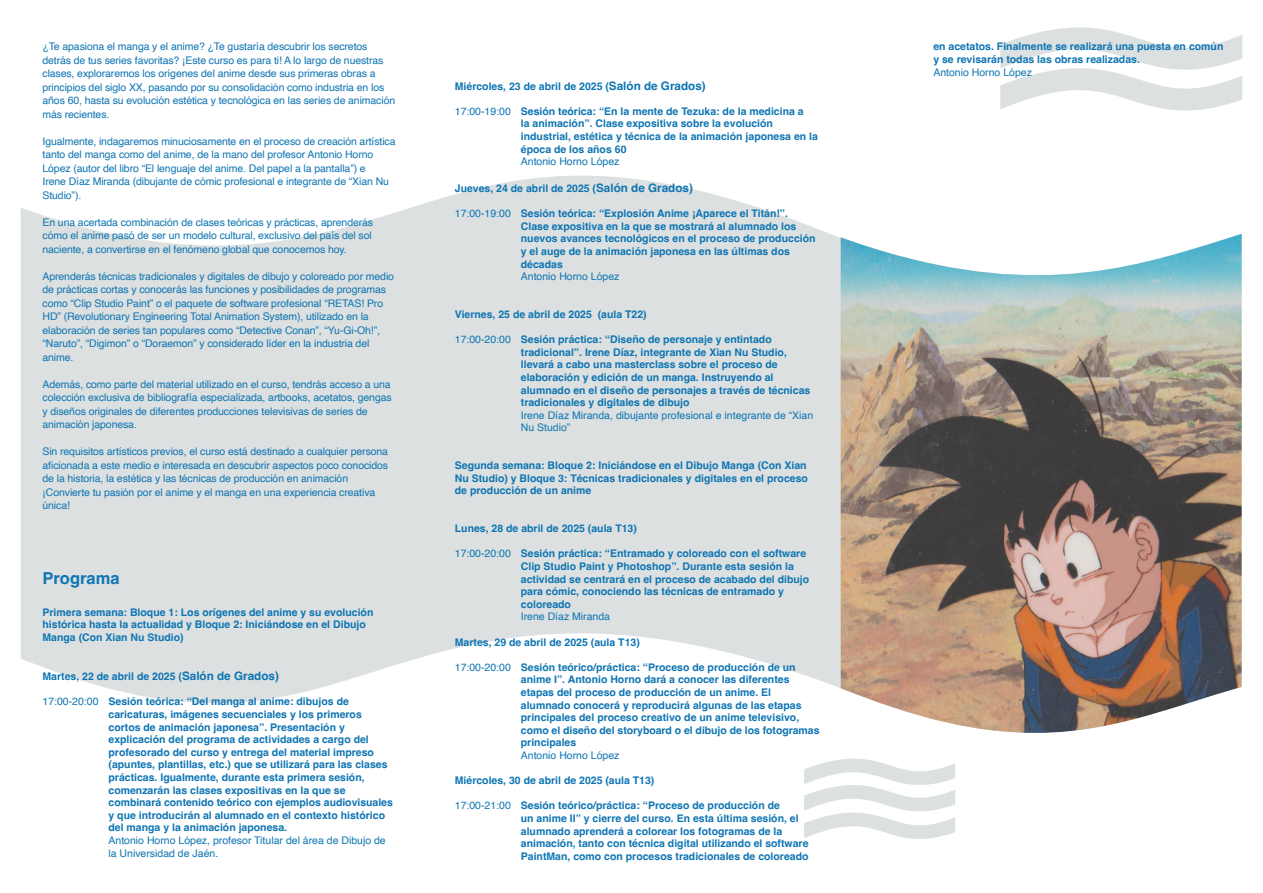
<style>
.page{position:relative;width:1263px;height:893px;background:#fff}
.page>*{position:absolute;margin:0;border:0;box-sizing:border-box;transform-origin:0 0}
.introducción{font:700 16.5px "Helvetica";color:#0e75b3}
.Programa_Tabulaciones{font:700 10.5px/12.6px "Helvetica";color:#0e75b3}
.introducción-2{font:10.5px/13.5px "Helvetica";letter-spacing:-.01em;color:#0e75b3}
.Programa_Tabulaciones-2{font:10.5px/12.6px "Helvetica";color:#0e75b3}
.s1{font-size:11.7px}
.s2{font-weight:400}
</style>
<div class="page">
<svg style="left:1000px;top:27px;width:242px;height:84px"></svg>
<svg style="left:804px;top:758px;width:151px;height:81px"></svg>
<svg style="left:21px;top:175px;width:820px;height:528px;background:#e0e4e4"></svg>
<img style="left:841px;top:234px;width:401px;height:499px">
<p class="introducción-2" style="left:43px;top:40px;width:354px">¿Te apasiona el manga y el anime? ¿Te gustaría descubrir los secretos detrás de tus series favoritas? ¡Este curso es para ti! A lo largo de nuestras clases, exploraremos los orígenes del anime desde sus primeras obras a principios del siglo XX, pasando por su consolidación como industria en los años 60, hasta su evolución estética y tecnológica en las series de animación más recientes.</p>
<p class="introducción-2" style="left:43px;top:135px;width:354px">Igualmente, indagaremos minuciosamente en el proceso de creación artística tanto del manga como del anime, de la mano del profesor Antonio Horno López (autor del libro “El lenguaje del anime. Del papel a la pantalla”) e<br>Irene Díaz Miranda (dibujante de cómic profesional e integrante de “Xian Nu Studio”).</p>
<p class="introducción-2" style="left:43px;top:216px;width:332px">En una acertada combinación de clases teóricas y prácticas, aprenderás cómo el anime pasó de ser un modelo cultural, exclusivo del país del sol naciente, a convertirse en el fenómeno global que conocemos hoy.</p>
<p class="introducción-2" style="left:43px;top:270px;width:353px">Aprenderás técnicas tradicionales y digitales de dibujo y coloreado por medio de prácticas cortas y conocerás las funciones y posibilidades de programas como “Clip Studio Paint” o el paquete de software profesional “RETAS! Pro HD” (Revolutionary Engineering Total Animation System), utilizado en la elaboración de series tan populares como “Detective Conan”, “Yu-Gi-Oh!”, “Naruto”, “Digimon” o “Doraemon” y considerado líder en la industria del anime.</p>
<p class="introducción-2" style="left:43px;top:378px;width:351px">Además, como parte del material utilizado en el curso, tendrás acceso a una colección exclusiva de bibliografía especializada, artbooks, acetatos, gengas y diseños originales de diferentes producciones televisivas de series de animación japonesa.</p>
<p class="introducción-2" style="left:43px;top:445px;width:347px">Sin requisitos artísticos previos, el curso está destinado a cualquier persona aficionada a este medio e interesada en descubrir aspectos poco conocidos de la historia, la estética y las técnicas de producción en animación ¡Convierte tu pasión por el anime y el manga en una experiencia creativa única!</p>
<p class="introducción" style="left:43px;top:569px;width:79px">Programa</p>
<p class="Programa_Tabulaciones" style="left:43px;top:607px;width:332px">Primera semana: Bloque 1: Los orígenes del anime y su evolución histórica hasta la actualidad y Bloque 2: Iniciándose en el Dibujo<br>Manga (Con Xian Nu Studio)</p>
<p class="Programa_Tabulaciones" style="left:43px;top:671px;width:238px">Martes, 22 de abril de 2025 (<span class="s1">Salón de Grados)</span></p>
<p class="Programa_Tabulaciones" style="left:109px;top:697px;width:280px;text-indent:-66px"><span class="s2">17:00-20:00</span> Sesión teórica: “Del manga al anime: dibujos de caricaturas, imágenes secuenciales y los primeros cortos de animación japonesa”. Presentación y explicación del programa de actividades a cargo del profesorado del curso y entrega del material impreso (apuntes, plantillas, etc.) que se utilizará para las clases prácticas. Igualmente, durante esta primera sesión,</p>
<p class="Programa_Tabulaciones" style="left:109px;top:785px;width:286px">comenzarán las clases expositivas en la que se combinará contenido teórico con ejemplos audiovisuales y que introducirán al alumnado en el contexto histórico del manga y la animación japonesa.</p>
<p class="Programa_Tabulaciones-2" style="left:109px;top:834px;width:279px">Antonio Horno López, profesor Titular del área de Dibujo de la Universidad de Jaén.</p>
<p class="Programa_Tabulaciones" style="left:455px;top:81px;width:252px">Miércoles, 23 de abril de 2025 (<span class="s1">Salón de Grados)</span></p>
<p class="Programa_Tabulaciones" style="left:455px;top:106px;width:350px"><span class="s2">17:00-19:00</span> Sesión teórica: “En la mente de Tezuka: de la medicina a</p>
<p class="Programa_Tabulaciones" style="left:521px;top:119px;width:299px">la animación”. Clase expositiva sobre la evolución industrial, estética y técnica de la animación japonesa en la época de los años 60</p>
<p class="Programa_Tabulaciones-2" style="left:521px;top:156px;width:100px">Antonio Horno López</p>
<p class="Programa_Tabulaciones" style="left:455px;top:183px;width:240px">Jueves, 24 de abril de 2025 (<span class="s1">Salón de Grados)</span></p>
<p class="Programa_Tabulaciones" style="left:521px;top:208px;width:296px;text-indent:-66px"><span class="s2">17:00-19:00</span> Sesión teórica: “Explosión Anime ¡Aparece el Titán!”.<br>Clase expositiva en la que se mostrará al alumnado los nuevos avances tecnológicos en el proceso de producción y el auge de la animación japonesa en las últimas dos décadas</p>
<p class="Programa_Tabulaciones-2" style="left:521px;top:270px;width:100px">Antonio Horno López</p>
<p class="Programa_Tabulaciones" style="left:455px;top:309px;width:193px">Viernes, 25 de abril de 2025 (aula T22)</p>
<p class="Programa_Tabulaciones" style="left:521px;top:334px;width:268px;text-indent:-66px"><span class="s2">17:00-20:00</span> Sesión práctica: “Diseño de personaje y entintado tradicional”. Irene Díaz, integrante de Xian Nu Studio,</p>
<p class="Programa_Tabulaciones" style="left:521px;top:359px;width:258px">llevará a cabo una masterclass sobre el proceso de</p>
<p class="Programa_Tabulaciones" style="left:521px;top:372px;width:291px">elaboración y edición de un manga. Instruyendo al alumnado en el diseño de personajes a través de técnicas tradicionales y digitales de dibujo</p>
<p class="Programa_Tabulaciones-2" style="left:521px;top:409px;width:294px">Irene Díaz Miranda, dibujante profesional e integrante de “Xian<br>Nu Studio”</p>
<p class="Programa_Tabulaciones" style="left:455px;top:460px;width:355px;text-align:justify">Segunda semana: Bloque 2: Iniciándose en el Dibujo Manga (Con Xian Nu Studio) y Bloque 3: Técnicas tradicionales y digitales en el proceso de producción de un anime</p>
<p class="Programa_Tabulaciones" style="left:455px;top:523px;width:184px">Lunes, 28 de abril de 2025 (aula T13)</p>
<p class="Programa_Tabulaciones" style="left:521px;top:548px;width:287px;text-indent:-66px"><span class="s2">17:00-20:00</span> Sesión práctica: “Entramado y coloreado con el software<br>Clip Studio Paint y Photoshop”. Durante esta sesión la</p>
<p class="Programa_Tabulaciones" style="left:521px;top:574px;width:290px">actividad se centrará en el proceso de acabado del dibujo</p>
<p class="Programa_Tabulaciones" style="left:521px;top:586px;width:265px">para cómic, conociendo las técnicas de entramado y coloreado</p>
<p class="Programa_Tabulaciones-2" style="left:521px;top:611px;width:91px">Irene Díaz Miranda</p>
<p class="Programa_Tabulaciones" style="left:455px;top:637px;width:186px">Martes, 29 de abril de 2025 (aula T13)</p>
<p class="Programa_Tabulaciones" style="left:455px;top:662px;width:342px"><span class="s2">17:00-20:00</span> Sesión teórico/práctica: “Proceso de producción de un</p>
<p class="Programa_Tabulaciones" style="left:521px;top:674px;width:270px">anime I”. Antonio Horno dará a conocer las diferentes</p>
<p class="Programa_Tabulaciones" style="left:521px;top:687px;width:300px">etapas del proceso de producción de un anime. El alumnado conocerá y reproducirá algunas de las etapas principales del proceso creativo de un anime televisivo, como el diseño del storyboard o el dibujo de los fotogramas principales</p>
<p class="Programa_Tabulaciones-2" style="left:521px;top:749px;width:100px">Antonio Horno López</p>
<p class="Programa_Tabulaciones" style="left:455px;top:775px;width:201px">Miércoles, 30 de abril de 2025 (aula T13)</p>
<p class="Programa_Tabulaciones" style="left:521px;top:800px;width:279px;text-indent:-66px"><span class="s2">17:00-21:00</span> Sesión teórico/práctica: “Proceso de producción de<br>un anime II” y cierre del curso. En esta última sesión, el</p>
<p class="Programa_Tabulaciones" style="left:521px;top:826px;width:289px">alumnado aprenderá a colorear los fotogramas de la animación, tanto con técnica digital utilizando el software<br>PaintMan, como con procesos tradicionales de coloreado</p>
<p class="Programa_Tabulaciones" style="left:933px;top:42px;width:292px">en acetatos. Finalmente se realizará una puesta en común</p>
<p class="Programa_Tabulaciones" style="left:933px;top:54px;width:208px">y se revisarán todas las obras realizadas.</p>
<p class="Programa_Tabulaciones-2" style="left:933px;top:66px;width:100px">Antonio Horno López</p>
</div>
